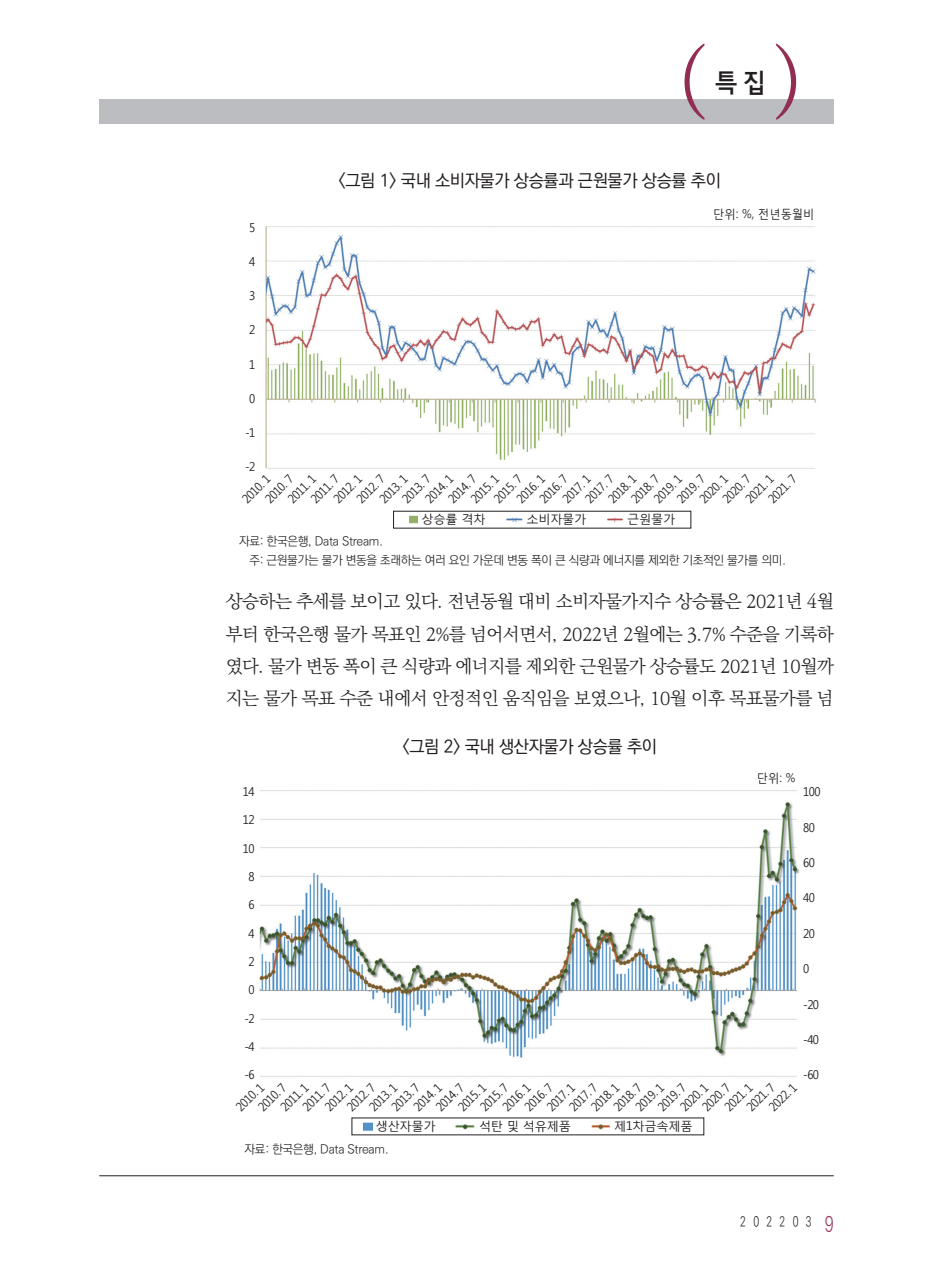
<style>
.page{position:relative;width:933px;height:1275px;background:#fff}
.page>*{position:absolute;margin:0;border:0;box-sizing:border-box;transform-origin:0 0}
.t1{font:84px "Jeju Myeongjo";color:#942d53;scale:.95 1}
.t2{font:26.25px "Jeju Gothic";color:#231f20;scale:.95 1}
.본문명조{font:18.03px/32px "Ko Pub Batang PL";letter-spacing:-.025em;color:#231f20;text-align:justify}
.그림-제목{font:17.5px "Ko Pub Dotum PM";letter-spacing:-.025em;color:#231f20}
.t3{font:13.65px "Ko Pub Dotum PL";letter-spacing:.72em;color:#231f20;scale:.75 1}
.그림-한글{font:12.25px "Malgun Gothic";letter-spacing:-.05em;color:#231f20;scale:.92 1}
.자료{font:12.25px "Ko Pub Dotum PL";letter-spacing:-.025em;color:#231f20}
.그림-하단숫자{font:12.25px "Malgun Gothic";letter-spacing:-.025em;color:#231f20}
.s1{font-size:21px;color:#942d53}
</style>
<div class="page">
<hr style="left:99px;top:1175px;width:734px;height:1px;background:#231f20">
<div style="left:99px;top:99px;width:734px;height:25px;background:#bcbdc0"></div>
<img style="left:259px;top:790px;width:541px;height:287px">
<svg style="left:363px;top:1122px;width:9px;height:8px"></svg>
<img style="left:455px;top:1124px;width:20px;height:6px">
<img style="left:591px;top:1124px;width:19px;height:6px">
<div style="left:352px;top:795px;width:367px;height:22px;background:#fff"></div>
<img style="left:265px;top:226px;width:551px;height:243px">
<svg style="left:409px;top:515px;width:9px;height:9px"></svg>
<img style="left:506px;top:517px;width:17px;height:6px">
<img style="left:607px;top:517px;width:16px;height:5px">
<h1 class="t1" style="left:673px;top:40px;width:40px">(</h1>
<h2 class="t2" style="left:714px;top:70px;width:55px">특집</h2>
<h1 class="t1" style="left:770px;top:40px;width:40px">)</h1>
<p class="그림-제목" style="left:338px;top:172px;width:384px">&lt;그림 1&gt; 국내 소비자물가 상승률과 근원물가 상승률 추이</p>
<p class="그림-한글" style="left:249px;top:220px;width:8px">5</p>
<p class="그림-한글" style="left:249px;top:255px;width:8px">4</p>
<p class="그림-한글" style="left:249px;top:289px;width:8px">3</p>
<p class="그림-한글" style="left:249px;top:323px;width:8px">2</p>
<p class="그림-한글" style="left:249px;top:357px;width:8px">1</p>
<p class="그림-한글" style="left:249px;top:391px;width:8px">0</p>
<p class="그림-한글" style="left:245px;top:426px;width:13px">-1</p>
<p class="그림-한글" style="left:245px;top:460px;width:13px">-2</p>
<p class="그림-한글" style="left:713px;top:207px;width:111px">단위: %, 전년동월비</p>
<p class="그림-한글" style="left:239px;top:496px;width:39px;rotate:-45deg">2010. 1</p>
<p class="그림-한글" style="left:285px;top:496px;width:39px;rotate:-45deg">2011. 1</p>
<p class="그림-한글" style="left:331px;top:496px;width:39px;rotate:-45deg">2012. 1</p>
<p class="그림-한글" style="left:376px;top:496px;width:39px;rotate:-45deg">2013. 1</p>
<p class="그림-한글" style="left:422px;top:496px;width:39px;rotate:-45deg">2014. 1</p>
<p class="그림-한글" style="left:468px;top:496px;width:39px;rotate:-45deg">2015. 1</p>
<p class="그림-한글" style="left:514px;top:496px;width:39px;rotate:-45deg">2016. 1</p>
<p class="그림-한글" style="left:559px;top:496px;width:39px;rotate:-45deg">2017. 1</p>
<p class="그림-한글" style="left:605px;top:496px;width:39px;rotate:-45deg">2018. 1</p>
<p class="그림-한글" style="left:651px;top:496px;width:39px;rotate:-45deg">2019. 1</p>
<p class="그림-한글" style="left:697px;top:496px;width:39px;rotate:-45deg">2020. 1</p>
<p class="그림-한글" style="left:742px;top:496px;width:39px;rotate:-45deg">2021. 1</p>
<p class="그림-한글" style="left:262px;top:496px;width:39px;rotate:-45deg">2010. 7</p>
<p class="그림-한글" style="left:308px;top:496px;width:39px;rotate:-45deg">2011. 7</p>
<p class="그림-한글" style="left:354px;top:496px;width:39px;rotate:-45deg">2012. 7</p>
<p class="그림-한글" style="left:399px;top:496px;width:39px;rotate:-45deg">2013. 7</p>
<p class="그림-한글" style="left:445px;top:496px;width:39px;rotate:-45deg">2014. 7</p>
<p class="그림-한글" style="left:491px;top:496px;width:39px;rotate:-45deg">2015. 7</p>
<p class="그림-한글" style="left:537px;top:496px;width:39px;rotate:-45deg">2016. 7</p>
<p class="그림-한글" style="left:582px;top:496px;width:39px;rotate:-45deg">2017. 7</p>
<p class="그림-한글" style="left:628px;top:496px;width:39px;rotate:-45deg">2018. 7</p>
<p class="그림-한글" style="left:674px;top:496px;width:39px;rotate:-45deg">2019. 7</p>
<p class="그림-한글" style="left:719px;top:496px;width:39px;rotate:-45deg">2020. 7</p>
<p class="그림-한글" style="left:765px;top:496px;width:39px;rotate:-45deg">2021. 7</p>
<p class="그림-하단숫자" style="left:421px;top:512px;width:66px">상승률 격차</p>
<p class="그림-하단숫자" style="left:526px;top:512px;width:62px">소비자물가</p>
<p class="그림-하단숫자" style="left:627px;top:512px;width:50px">근원물가</p>
<p class="자료" style="left:239px;top:535px;width:146px">자료: 한국은행, Data Stream.</p>
<p class="자료" style="left:249px;top:554px;width:538px">주: 근원물가는 물가 변동을 초래하는 여러 요인 가운데 변동 폭이 큰 식량과 에너지를 제외한 기초적인 물가를 의미.</p>
<p class="본문명조" style="left:226px;top:586px;width:609px">상승하는 추세를 보이고 있다. 전년동월 대비 소비자물가지수 상승률은 2021년 4월 부터 한국은행 물가 목표인 2%를 넘어서면서, 2022년 2월에는 3.7% 수준을 기록하 였다. 물가 변동 폭이 큰 식량과 에너지를 제외한 근원물가 상승률도 2021년 10월까 지는 물가 목표 수준 내에서 안정적인 움직임을 보였으나, 10월 이후 목표물가를 넘</p>
<p class="그림-제목" style="left:402px;top:738px;width:256px">&lt;그림 2&gt; 국내 생산자물가 상승률 추이</p>
<p class="그림-한글" style="left:243px;top:785px;width:14px">14</p>
<p class="그림-한글" style="left:243px;top:813px;width:14px">12</p>
<p class="그림-한글" style="left:243px;top:841px;width:14px">10</p>
<p class="그림-한글" style="left:248px;top:870px;width:8px">8</p>
<p class="그림-한글" style="left:248px;top:898px;width:8px">6</p>
<p class="그림-한글" style="left:248px;top:926px;width:8px">4</p>
<p class="그림-한글" style="left:248px;top:955px;width:8px">2</p>
<p class="그림-한글" style="left:248px;top:983px;width:8px">0</p>
<p class="그림-한글" style="left:244px;top:1011px;width:13px">-2</p>
<p class="그림-한글" style="left:244px;top:1040px;width:13px">-4</p>
<p class="그림-한글" style="left:244px;top:1068px;width:13px">-6</p>
<p class="그림-한글" style="left:757px;top:771px;width:43px">단위: %</p>
<p class="그림-한글" style="left:803px;top:785px;width:21px">100</p>
<p class="그림-한글" style="left:803px;top:820px;width:14px">80</p>
<p class="그림-한글" style="left:803px;top:855px;width:14px">60</p>
<p class="그림-한글" style="left:803px;top:891px;width:14px">40</p>
<p class="그림-한글" style="left:803px;top:926px;width:14px">20</p>
<p class="그림-한글" style="left:803px;top:962px;width:8px">0</p>
<p class="그림-한글" style="left:803px;top:997px;width:19px">-20</p>
<p class="그림-한글" style="left:803px;top:1033px;width:19px">-40</p>
<p class="그림-한글" style="left:803px;top:1068px;width:19px">-60</p>
<p class="그림-한글" style="left:233px;top:1104px;width:39px;rotate:-45deg">2010. 1</p>
<p class="그림-한글" style="left:278px;top:1104px;width:39px;rotate:-45deg">2011. 1</p>
<p class="그림-한글" style="left:322px;top:1104px;width:39px;rotate:-45deg">2012. 1</p>
<p class="그림-한글" style="left:366px;top:1104px;width:39px;rotate:-45deg">2013. 1</p>
<p class="그림-한글" style="left:411px;top:1104px;width:39px;rotate:-45deg">2014. 1</p>
<p class="그림-한글" style="left:455px;top:1104px;width:39px;rotate:-45deg">2015. 1</p>
<p class="그림-한글" style="left:499px;top:1104px;width:39px;rotate:-45deg">2016. 1</p>
<p class="그림-한글" style="left:544px;top:1104px;width:39px;rotate:-45deg">2017. 1</p>
<p class="그림-한글" style="left:588px;top:1104px;width:39px;rotate:-45deg">2018. 1</p>
<p class="그림-한글" style="left:633px;top:1104px;width:39px;rotate:-45deg">2019. 1</p>
<p class="그림-한글" style="left:677px;top:1104px;width:39px;rotate:-45deg">2020. 1</p>
<p class="그림-한글" style="left:721px;top:1104px;width:39px;rotate:-45deg">2021. 1</p>
<p class="그림-한글" style="left:766px;top:1104px;width:39px;rotate:-45deg">2022. 1</p>
<p class="그림-한글" style="left:255px;top:1104px;width:39px;rotate:-45deg">2010. 7</p>
<p class="그림-한글" style="left:300px;top:1104px;width:39px;rotate:-45deg">2011. 7</p>
<p class="그림-한글" style="left:344px;top:1104px;width:39px;rotate:-45deg">2012. 7</p>
<p class="그림-한글" style="left:388px;top:1104px;width:39px;rotate:-45deg">2013. 7</p>
<p class="그림-한글" style="left:433px;top:1104px;width:39px;rotate:-45deg">2014. 7</p>
<p class="그림-한글" style="left:477px;top:1104px;width:39px;rotate:-45deg">2015. 7</p>
<p class="그림-한글" style="left:522px;top:1104px;width:39px;rotate:-45deg">2016. 7</p>
<p class="그림-한글" style="left:566px;top:1104px;width:39px;rotate:-45deg">2017. 7</p>
<p class="그림-한글" style="left:610px;top:1104px;width:39px;rotate:-45deg">2018. 7</p>
<p class="그림-한글" style="left:655px;top:1104px;width:39px;rotate:-45deg">2019. 7</p>
<p class="그림-한글" style="left:699px;top:1104px;width:39px;rotate:-45deg">2020. 7</p>
<p class="그림-한글" style="left:744px;top:1104px;width:39px;rotate:-45deg">2021. 7</p>
<p class="그림-하단숫자" style="left:376px;top:1118px;width:62px">생산자물가</p>
<p class="그림-하단숫자" style="left:479px;top:1118px;width:93px">석탄 및 석유제품</p>
<p class="그림-하단숫자" style="left:614px;top:1118px;width:80px">제1차금속제품</p>
<p class="자료" style="left:244px;top:1144px;width:146px">자료: 한국은행, Data Stream.</p>
<p class="t3" style="left:740px;top:1215px;width:126px">202203 <span class="s1">9</span></p>
</div>
